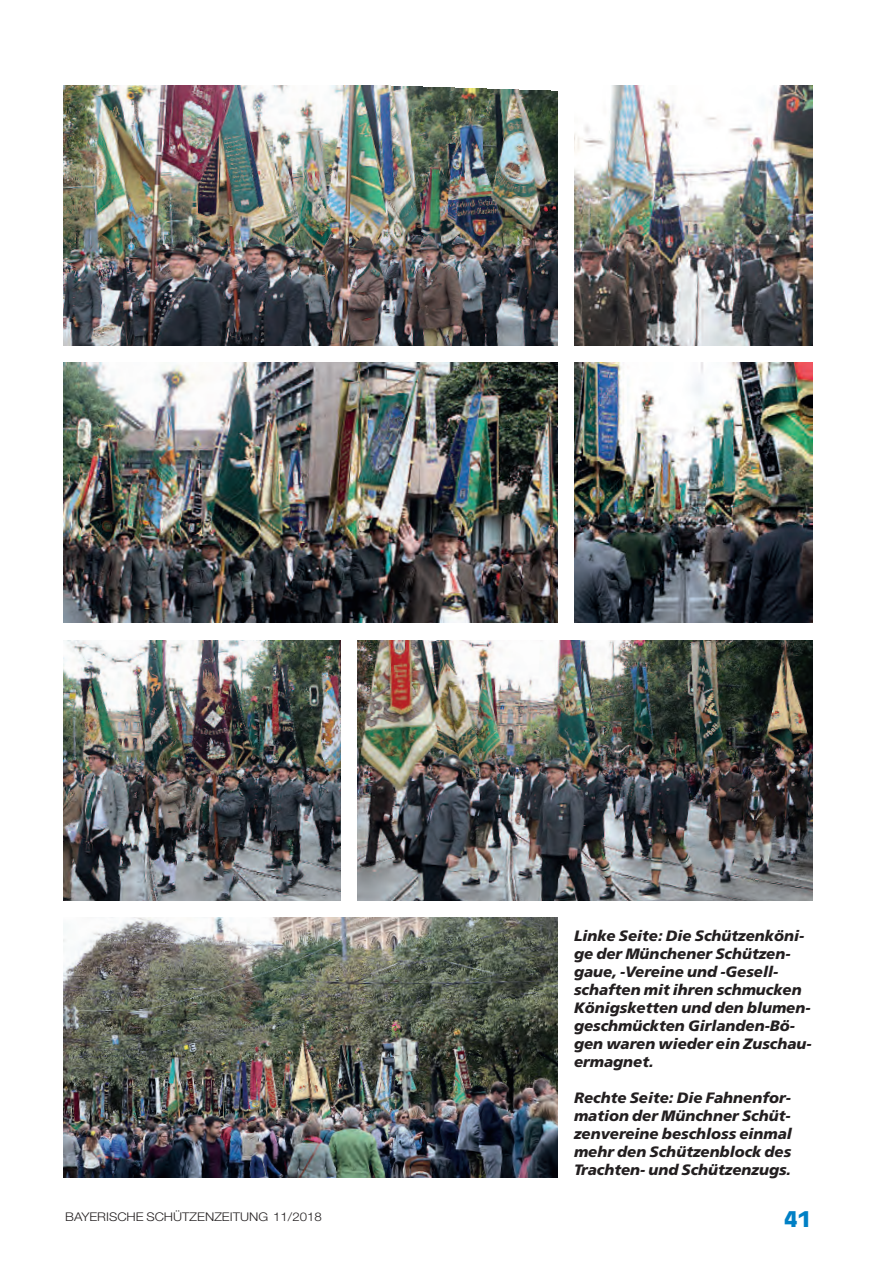
<style>
.page{position:relative;width:893px;height:1263px;background:#fff}
.page>*{position:absolute;margin:0;border:0;box-sizing:border-box;transform-origin:0 0}
.t1{font:900 21px "Antique Olive LT";color:#0080c5}
.t2{font:italic 900 15px/18px "Frutiger LT";color:#231f20}
.t3{font:300 12px "Helvetica Neue LT";color:#231f20;scale:1.1 1}
</style>
<div class="page">
<img style="left:64px;top:362px;width:493px;height:261px">
<img style="left:64px;top:640px;width:276px;height:260px">
<img style="left:574px;top:362px;width:238px;height:261px">
<img style="left:574px;top:85px;width:238px;height:260px">
<img style="left:357px;top:640px;width:455px;height:260px">
<img style="left:64px;top:85px;width:493px;height:260px">
<img style="left:64px;top:917px;width:493px;height:261px">
<p class="t2" style="left:574px;top:928px;width:239px">Linke Seite: Die Schützenköni&shy;ge der Münchener Schützen&shy;gaue, -Vereine und -Gesell&shy;schaften mit ihren schmucken<br>Königsketten und den blumen&shy;geschmückten Girlanden-Bö&shy;gen waren wieder ein Zuschau&shy;ermagnet.</p>
<p class="t2" style="left:574px;top:1090px;width:219px;text-align:justify">Rechte Seite: Die Fahnenfor&shy;mation der Münchner Schüt&shy;zenvereine beschloss einmal mehr den Schützenblock des Trachten- und Schützenzugs.</p>
<p class="t3" style="left:65px;top:1213px;width:235px">BAYERISCHE SCHÜTZENZEITUNG 11/2018</p>
<h1 class="t1" style="left:784px;top:1211px;width:28px">41</h1>
</div>
